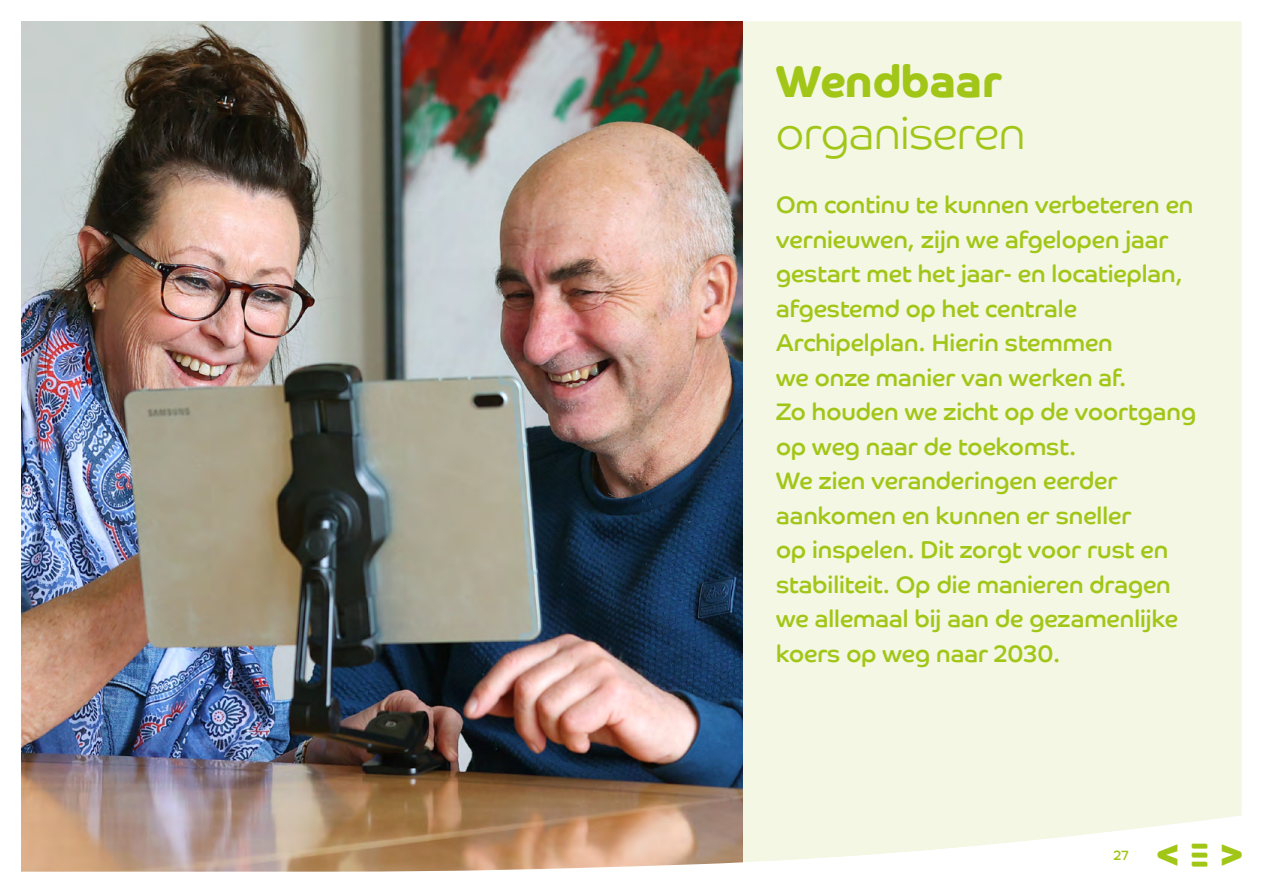
<style>
.page{position:relative;width:1263px;height:893px;background:#fff}
.page>*{position:absolute;margin:0;border:0;box-sizing:border-box;transform-origin:0 0}
.t1{font:300 45px "Co Headline";color:#a2c617}
.t2{font:700 45px "Co Headline";color:#a2c617}
.t3{font:700 40.5px "Co Headline";color:#a2c617}
.t4{font:700 31.5px "Co Headline";color:#a2c617}
.t5{font:24px/34.5px "Co Headline";color:#a2c617}
.t6{font:13.5px "Co Headline";color:#a2c617}
</style>
<div class="page">
<div style="left:742px;top:21px;width:500px;height:795px;background:#f3f7e4"></div>
<img style="left:21px;top:21px;width:721px;height:795px">
<svg style="left:21px;top:816px;width:1214px;height:56px"></svg>
<h1 class="t2" style="left:776px;top:55px;width:227px">Wendbaar</h1>
<h1 class="t1" style="left:776px;top:108px;width:251px">organiseren</h1>
<p class="t5" style="left:776px;top:188px;width:421px">Om continu te kunnen verbeteren en vernieuwen, zijn we afgelopen jaar gestart met het jaar- en locatieplan, afgestemd op het centrale<br>Archipelplan. Hierin stemmen<br>we onze manier van werken af.<br>Zo houden we zicht op de voortgang op weg naar de toekomst.<br>We zien veranderingen eerder aankomen en kunnen er sneller<br>op inspelen. Dit zorgt voor rust en stabiliteit. Op die manieren dragen we allemaal bij aan de gezamenlijke koers op weg naar 2030.</p>
<h3 class="t4" style="left:1192px;top:834px;width:17px">–––</h3>
<p class="t6" style="left:1114px;top:848px;width:16px">27</p>
<h2 class="t3" style="left:1155px;top:832px;width:91px">&lt; &gt;</h2>
</div>
